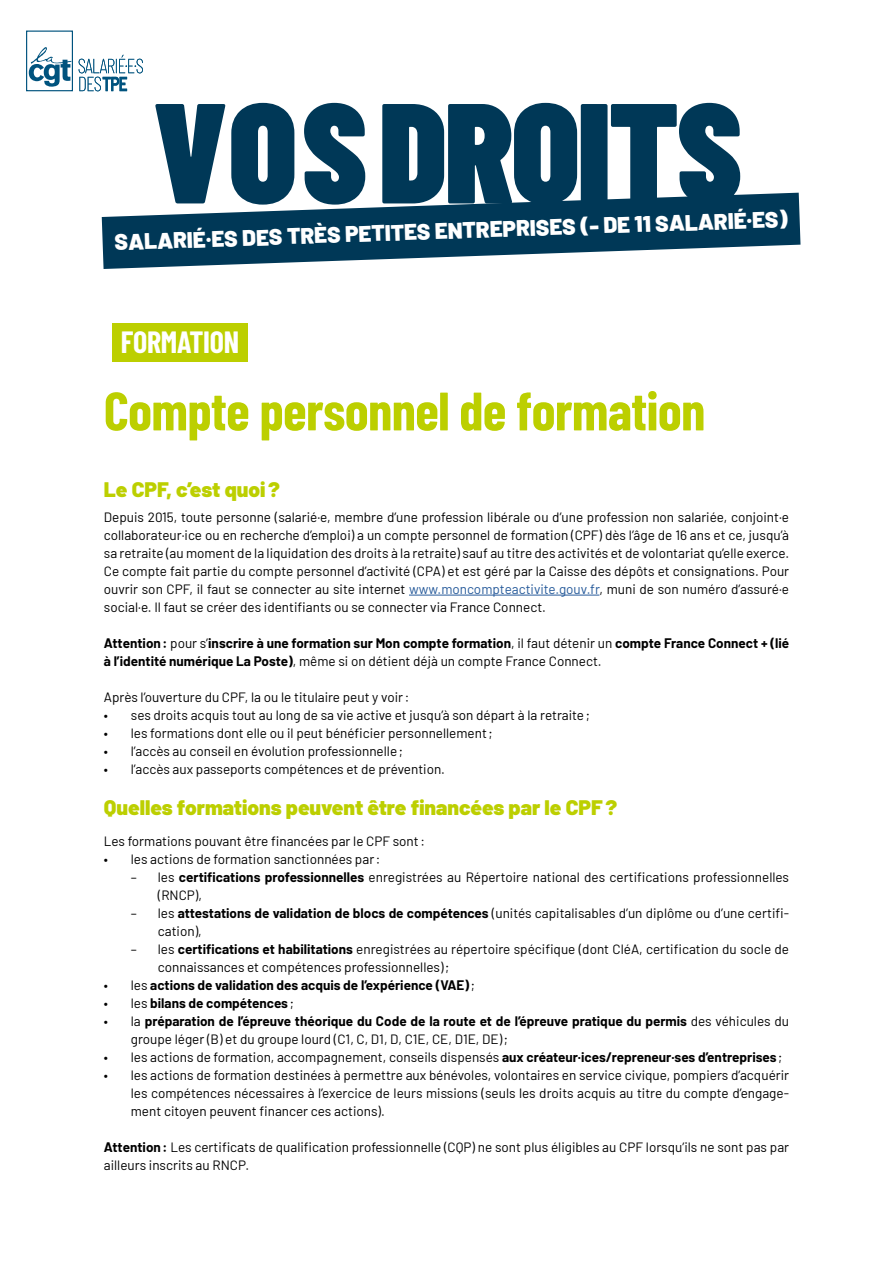
<style>
.page{position:relative;width:893px;height:1263px;background:#fff}
.page>*{position:absolute;margin:0;border:0;box-sizing:border-box;transform-origin:0 0}
.t1{font:900 142.05px "Barlow Condensed";letter-spacing:-.02em;color:#003857}
.t2{font:700 54px "Barlow Condensed";letter-spacing:-.01em;color:#bccf00}
.t3{font:700 30px "Barlow Condensed";letter-spacing:-.01em;color:#fff}
.t4{font:900 22.5px "Barlow";color:#fff}
.t5{font:900 21px "Barlow";color:#bccf00}
.t6{font:13.5px/18px "Barlow";color:#000}
.t7{font:700 13.5px/18px "Barlow";color:#000}
.s1{color:#275b9b}
.s2{font-weight:400}
.s3{font-weight:700}
</style>
<div class="page">
<svg style="left:79px;top:55px;width:64px;height:36px"></svg>
<div style="left:26px;top:31px;width:47px;height:60px;border:1px solid #00537e"></div>
<svg style="left:29px;top:47px;width:42px;height:40px"></svg>
<svg style="left:102px;top:193px;width:698px;height:76px;fill:#003857"></svg>
<div style="left:112px;top:323px;width:136px;height:39px;background:#bccf00"></div>
<hr style="left:409px;top:595px;width:190px;height:1px;background:#275b9b">
<h1 class="t1" style="left:153px;top:61px;width:590px">VOS DROITS</h1>
<h3 class="t4" style="left:114px;top:228px;width:675px;rotate:-2deg">SALARIÉ·ES DES TRÈS PETITES ENTREPRISES (- DE 11 SALARIÉ·ES)</h3>
<h3 class="t3" style="left:121px;top:323px;width:120px">FORMATION</h3>
<h2 class="t2" style="left:104px;top:376px;width:603px">Compte personnel de formation</h2>
<h3 class="t5" style="left:104px;top:476px;width:178px">Le CPF, c’est quoi?</h3>
<p class="t6" style="left:104px;top:508px;width:687px;text-align:justify">Depuis 2015, toute personne (salarié·e, membre d’une profession libérale ou d’une profession non salariée, conjoint·e collaborateur·ice ou en recherche d’emploi) a un compte personnel de formation (CPF) dès l’âge de 16 ans et ce, jusqu’à sa retraite (au moment de la liquidation des droits à la retraite) sauf au titre des activités et de volontariat qu’elle exerce.<br>Ce compte fait partie du compte personnel d’activité (CPA) et est géré par la Caisse des dépôts et consignations. Pour ouvrir son CPF, il faut se connecter au site internet <span class="s1">www.moncompteactivite.gouv.fr</span>, muni de son numéro d’assuré·e social·e. Il faut se créer des identifiants ou se connecter via France Connect.</p>
<p class="t7" style="left:104px;top:634px;width:687px">Attention: <span class="s2">pour s’</span>inscrire à une formation sur Mon compte formation<span class="s2">, il faut détenir un</span> compte France Connect + (lié à l’identité numérique La Poste)<span class="s2">, même si on détient déjà un compte France Connect.</span></p>
<p class="t6" style="left:104px;top:688px;width:307px">Après l’ouverture du CPF, la ou le titulaire peut y voir:</p>
<p class="t6" style="left:104px;top:706px;width:488px">• ses droits acquis tout au long de sa vie active et jusqu’à son départ à la retraite;</p>
<p class="t6" style="left:104px;top:724px;width:390px">• les formations dont elle ou il peut bénéficier personnellement;</p>
<p class="t6" style="left:104px;top:742px;width:301px">• l’accès au conseil en évolution professionnelle;</p>
<p class="t6" style="left:104px;top:760px;width:342px">• l’accès aux passeports compétences et de prévention.</p>
<h3 class="t5" style="left:104px;top:794px;width:515px">Quelles formations peuvent être financées par le CPF?</h3>
<p class="t6" style="left:104px;top:832px;width:323px">Les formations pouvant être financées par le CPF sont:</p>
<p class="t6" style="left:104px;top:850px;width:278px">• les actions de formation sanctionnées par:</p>
<p class="t6" style="left:158px;top:868px;width:633px;text-indent:-27px">– les <span class="s3">certifications professionnelles</span> enregistrées au Répertoire national des certifications professionnelles (RNCP),</p>
<p class="t6" style="left:158px;top:904px;width:633px;text-indent:-27px">– les <span class="s3">attestations de validation de blocs de compétences</span> (unités capitalisables d’un diplôme ou d’une certifi&shy;cation),</p>
<p class="t6" style="left:158px;top:940px;width:633px;text-indent:-27px">– les <span class="s3">certifications et habilitations</span> enregistrées au répertoire spécifique (dont CléA, certification du socle de connaissances et compétences professionnelles);</p>
<p class="t7" style="left:104px;top:976px;width:373px"><span class="s2">• les</span> actions de validation des acquis de l’expérience (VAE)<span class="s2">;</span></p>
<p class="t7" style="left:104px;top:994px;width:192px"><span class="s2">• les</span> bilans de compétences<span class="s2">;</span></p>
<p class="t7" style="left:131px;top:1012px;width:660px;text-indent:-27px"><span class="s2">• la</span> préparation de l’épreuve théorique du Code de la route et de l’épreuve pratique du permis <span class="s2">des véhicules du groupe léger (B) et du groupe lourd (C1, C, D1, D, C1E, CE, D1E, DE);</span></p>
<p class="t6" style="left:104px;top:1048px;width:680px">• les actions de formation, accompagnement, conseils dispensés <span class="s3">aux créateur·ices/repreneur·ses d’entreprises</span>;</p>
<p class="t6" style="left:131px;top:1066px;width:660px;text-align:justify;text-indent:-27px">• les actions de formation destinées à permettre aux bénévoles, volontaires en service civique, pompiers d’acquérir les compétences nécessaires à l’exercice de leurs missions (seuls les droits acquis au titre du compte d’engage&shy;ment citoyen peuvent financer ces actions).</p>
<p class="t6" style="left:104px;top:1138px;width:687px"><span class="s3">Attention:</span> Les certificats de qualification professionnelle (CQP) ne sont plus éligibles au CPF lorsqu’ils ne sont pas par ailleurs inscrits au RNCP.</p>
</div>
